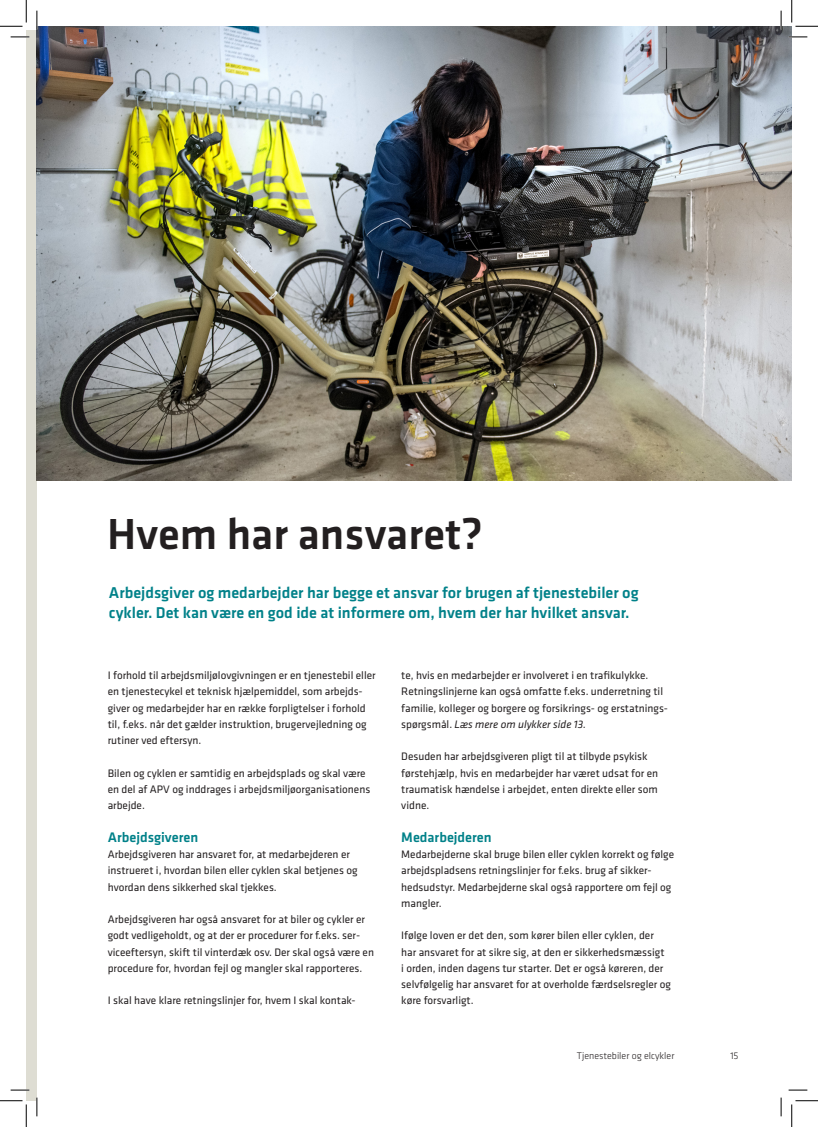
<style>
.page{position:relative;width:818px;height:1127px;background:#fff}
.page>*{position:absolute;margin:0;border:0;box-sizing:border-box;transform-origin:0 0}
.OS_36{font:500 45px "Klavika";color:#231f20}
.UR{font:500 16.25px/20px "Klavika";color:#008189}
.MR_stor{font:500 14.38px "Klavika";color:#008189}
.t1{font:11.25px/16.2px "Klavika";color:#231f20}
.t2{font:300 10px "Klavika";color:#231f20}
.s1{font-style:italic}
</style>
<div class="page">
<div style="left:26px;top:30px;width:11px;height:1070px;background:#deddd3"></div>
<img style="left:37px;top:26px;width:755px;height:454px">
<svg style="left:11px;top:36px;width:18px;height:2px"></svg>
<svg style="left:788px;top:36px;width:19px;height:2px"></svg>
<svg style="left:11px;top:1089px;width:18px;height:1px"></svg>
<svg style="left:788px;top:1089px;width:19px;height:1px"></svg>
<svg style="left:36px;top:11px;width:2px;height:18px"></svg>
<svg style="left:36px;top:1097px;width:2px;height:18px"></svg>
<svg style="left:780px;top:11px;width:2px;height:18px"></svg>
<svg style="left:780px;top:1097px;width:2px;height:18px"></svg>
<svg style="left:0;top:0;width:27px;height:27px"></svg>
<svg style="left:0;top:1100px;width:27px;height:26px"></svg>
<svg style="left:791px;top:0;width:27px;height:27px"></svg>
<svg style="left:791px;top:1100px;width:27px;height:26px"></svg>
<p class="OS_36" style="left:107px;top:503px;width:377px">Hvem har ansvaret?</p>
<p class="UR" style="left:109px;top:582px;width:531px">Arbejdsgiver og medarbejder har begge et ansvar for brugen af tjenestebiler og cykler. Det kan være en god ide at informere om, hvem der har hvilket ansvar.</p>
<p class="t1" style="left:108px;top:666px;width:269px">I forhold til arbejdsmiljølovgivningen er en tjenestebil eller en tjenestecykel et teknisk hjælpemiddel, som arbejds&shy;giver og medarbejder har en række forpligtelser i forhold til, f.eks. når det gælder instruktion, brugervejledning og rutiner ved eftersyn.</p>
<p class="t1" style="left:108px;top:764px;width:264px">Bilen og cyklen er samtidig en arbejdsplads og skal være en del af APV og inddrages i arbejdsmiljøorganisationens arbejde.</p>
<p class="MR_stor" style="left:108px;top:827px;width:92px">Arbejdsgiveren</p>
<p class="t1" style="left:108px;top:845px;width:251px">Arbejdsgiveren har ansvaret for, at medarbejderen er instrueret i, hvordan bilen eller cyklen skal betjenes og hvordan dens sikkerhed skal tjekkes.</p>
<p class="t1" style="left:108px;top:910px;width:268px">Arbejdsgiveren har også ansvaret for at biler og cykler er godt vedligeholdt, og at der er procedurer for f.eks. ser&shy;viceeftersyn, skift til vinterdæk osv. Der skal også være en procedure for, hvordan fejl og mangler skal rapporteres.</p>
<p class="t1" style="left:108px;top:991px;width:249px">I skal have klare retningslinjer for, hvem I skal kontak-</p>
<p class="t1" style="left:401px;top:666px;width:268px">te, hvis en medarbejder er involveret i en trafikulykke.<br>Retningslinjerne kan også omfatte f.eks. underretning til familie, kolleger og borgere og forsikrings- og erstatnings&shy;spørgsmål. <span class="s1">Læs mere om ulykker side 13.</span></p>
<p class="t1" style="left:401px;top:748px;width:258px">Desuden har arbejdsgiveren pligt til at tilbyde psykisk førstehjælp, hvis en medarbejder har været udsat for en traumatisk hændelse i arbejdet, enten direkte eller som vidne.</p>
<p class="MR_stor" style="left:401px;top:827px;width:92px">Medarbejderen</p>
<p class="t1" style="left:401px;top:845px;width:274px">Medarbejderne skal bruge bilen eller cyklen korrekt og følge arbejdspladsens retningslinjer for f.eks. brug af sikker&shy;hedsudstyr. Medarbejderne skal også rapportere om fejl og mangler.</p>
<p class="t1" style="left:401px;top:926px;width:271px">Ifølge loven er det den, som kører bilen eller cyklen, der har ansvaret for at sikre sig, at den er sikkerhedsmæssigt<br>i orden, inden dagens tur starter. Det er også køreren, der selvfølgelig har ansvaret for at overholde færdselsregler og køre forsvarligt.</p>
<p class="t2" style="left:577px;top:1048px;width:99px">Tjenestebiler og elcykler</p>
<p class="t2" style="left:730px;top:1048px;width:10px">15</p>
</div>
